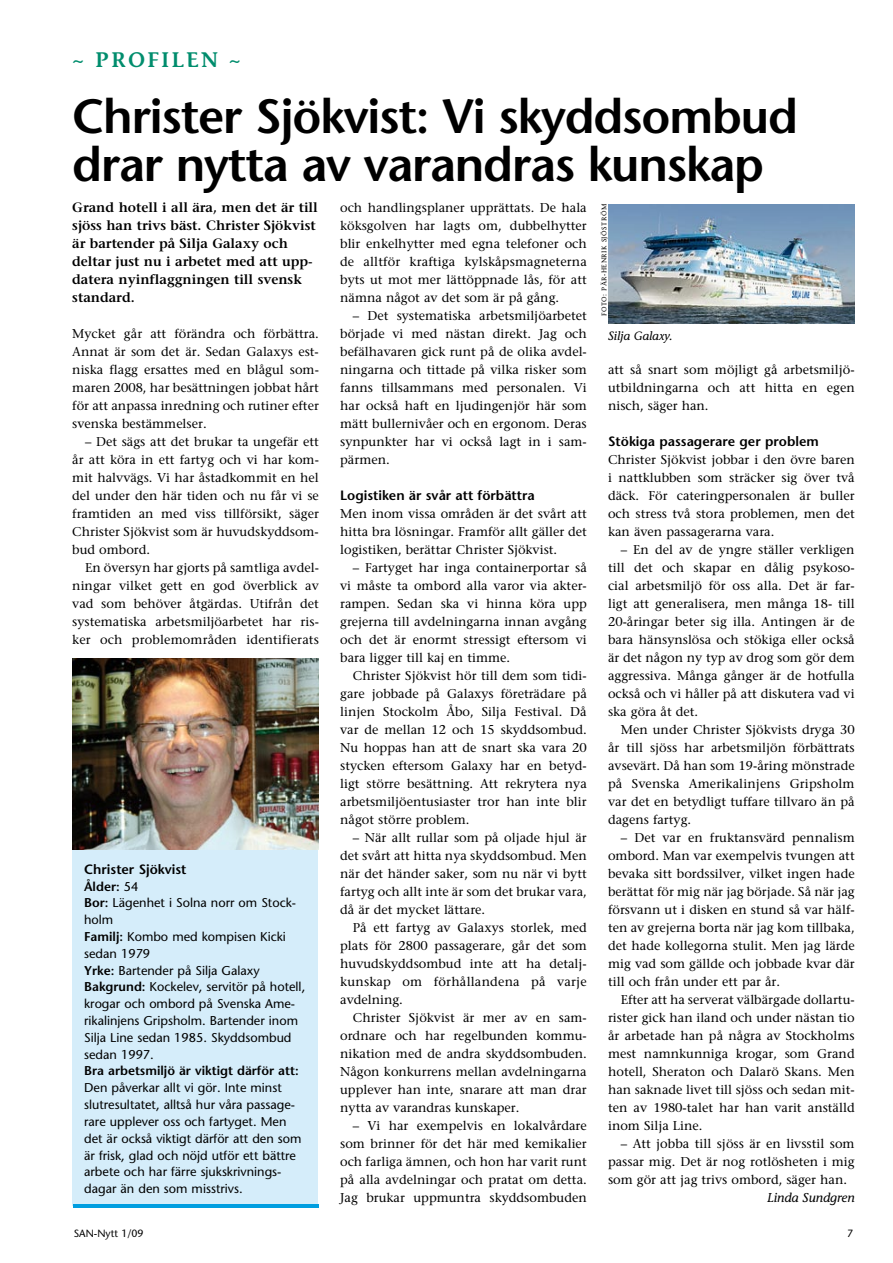
<style>
.page{position:relative;width:893px;height:1263px;background:#fff}
.page>*{position:absolute;margin:0;border:0;box-sizing:border-box;transform-origin:0 0}
.t1{font:600 48px/48px "Stone Sans";letter-spacing:-.025em;color:#000}
.t2{font:600 21px "Stone Informal";letter-spacing:.1em;color:#008d6d}
.t3{font:600 13.5px/18px "Stone Serif";color:#000}
.t4{font:600 13.5px "Stone Sans";color:#000}
.t5{font:12.75px/18px "Stone Serif";color:#000;text-align:justify}
.t6{font:12.75px/16.8px "Stone Sans";color:#000}
.t7{font:600 12.75px "Stone Sans";color:#000}
.t8{font:italic 12.75px "Stone Informal";color:#000}
.t9{font:italic 12px "Stone Informal";color:#000}
.t10{font:10.5px "Stone Sans";color:#000}
.t11{font:6.75px "Stone Informal";letter-spacing:.075em;color:#000}
.s1{font-weight:600}
</style>
<div class="page">
<div style="left:72px;top:832px;width:246px;height:373px;background:#d5edfa"></div>
<hr style="left:73px;top:1205px;width:246px;height:3px;background:#009ee0">
<img style="left:72px;top:658px;width:247px;height:192px">
<img style="left:608px;top:204px;width:247px;height:119px">
<h2 class="t2" style="left:72px;top:47px;width:170px">~ PROFILEN ~</h2>
<h1 class="t1" style="left:72px;top:92px;width:727px">Christer Sjökvist: Vi skyddsombud drar nytta av varandras kunskap</h1>
<p class="t3" style="left:72px;top:198px;width:247px">Grand hotell i all ära, men det är till sjöss han trivs bäst. Christer Sjökvist är bartender på Silja Galaxy och deltar just nu i arbetet med att upp&shy;datera nyinflaggningen till svensk standard.</p>
<p class="t5" style="left:72px;top:325px;width:248px">Mycket går att förändra och förbättra.<br>Annat är som det är. Sedan Galaxys est&shy;niska flagg ersattes med en blågul som&shy;maren 2008, har besättningen jobbat hårt för att anpassa inredning och rutiner efter svenska bestämmelser.</p>
<p class="t5" style="left:72px;top:433px;width:248px;text-indent:13px">– Det sägs att det brukar ta ungefär ett år att köra in ett fartyg och vi har kom&shy;mit halvvägs. Vi har åstadkommit en hel del under den här tiden och nu får vi se framtiden an med viss tillförsikt, säger Christer Sjökvist som är huvudskyddsom&shy;bud ombord.</p>
<p class="t5" style="left:72px;top:559px;width:248px;text-indent:13px">En översyn har gjorts på samtliga avdel&shy;ningar vilket gett en god överblick av vad som behöver åtgärdas. Utifrån det systematiska arbetsmiljöarbetet har ris&shy;ker och problemområden identifierats</p>
<p class="t4" style="left:84px;top:861px;width:104px">Christer Sjökvist</p>
<p class="t6" style="left:84px;top:878px;width:223px"><span class="s1">Ålder:</span> 54<br><span class="s1">Bor:</span> Lägenhet i Solna norr om Stock&shy;holm<br><span class="s1">Familj:</span> Kombo med kompisen Kicki sedan 1979<br><span class="s1">Yrke:</span> Bartender på Silja Galaxy<br><span class="s1">Bakgrund:</span> Kockelev, servitör på hotell, krogar och ombord på Svenska Ame&shy;rikalinjens Gripsholm. Bartender inom<br>Silja Line sedan 1985. Skyddsombud sedan 1997.</p>
<p class="t7" style="left:84px;top:1063px;width:216px">Bra arbetsmiljö är viktigt därför att:</p>
<p class="t6" style="left:84px;top:1079px;width:219px">Den påverkar allt vi gör. Inte minst slutresultatet, alltså hur våra passage&shy;rare upplever oss och fartyget. Men det är också viktigt därför att den som är frisk, glad och nöjd utför ett bättre arbete och har färre sjukskrivnings&shy;dagar än den som misstrivs.</p>
<p class="t5" style="left:340px;top:199px;width:248px">och handlingsplaner upprättats. De hala köksgolven har lagts om, dubbelhytter blir enkelhytter med egna telefoner och de alltför kraftiga kylskåpsmagneterna byts ut mot mer lättöppnade lås, för att nämna något av det som är på gång.</p>
<p class="t5" style="left:340px;top:307px;width:248px;text-indent:13px">– Det systematiska arbetsmiljöarbetet började vi med nästan direkt. Jag och befälhavaren gick runt på de olika avdel&shy;ningarna och tittade på vilka risker som fanns tillsammans med personalen. Vi har också haft en ljudingenjör här som mätt bullernivåer och en ergonom. Deras synpunkter har vi också lagt in i sam&shy;pärmen.</p>
<p class="t4" style="left:340px;top:487px;width:196px">Logistiken är svår att förbättra</p>
<p class="t5" style="left:340px;top:505px;width:248px">Men inom vissa områden är det svårt att hitta bra lösningar. Framför allt gäller det logistiken, berättar Christer Sjökvist.</p>
<p class="t5" style="left:340px;top:559px;width:248px;text-indent:13px">– Fartyget har inga containerportar så vi måste ta ombord alla varor via akter&shy;rampen. Sedan ska vi hinna köra upp grejerna till avdelningarna innan avgång och det är enormt stressigt eftersom vi bara ligger till kaj en timme.</p>
<p class="t5" style="left:340px;top:667px;width:248px;text-indent:13px">Christer Sjökvist hör till dem som tidi&shy;gare jobbade på Galaxys företrädare på linjen Stockolm Åbo, Silja Festival. Då var de mellan 12 och 15 skyddsombud.<br>Nu hoppas han att de snart ska vara 20 stycken eftersom Galaxy har en betyd&shy;ligt större besättning. Att rekrytera nya arbetsmiljöentusiaster tror han inte blir något större problem.</p>
<p class="t5" style="left:340px;top:829px;width:248px;text-indent:13px">– När allt rullar som på oljade hjul är det svårt att hitta nya skyddsombud. Men när det händer saker, som nu när vi bytt fartyg och allt inte är som det brukar vara, då är det mycket lättare.</p>
<p class="t5" style="left:340px;top:919px;width:248px;text-indent:13px">På ett fartyg av Galaxys storlek, med plats för 2800 passagerare, går det som huvudskyddsombud inte att ha detalj&shy;kunskap om förhållandena på varje avdelning.</p>
<p class="t5" style="left:340px;top:1009px;width:248px;text-indent:13px">Christer Sjökvist är mer av en sam&shy;ordnare och har regelbunden kommu&shy;nikation med de andra skyddsombuden.<br>Någon konkurrens mellan avdelningarna upplever han inte, snarare att man drar nytta av varandras kunskaper.</p>
<p class="t5" style="left:340px;top:1117px;width:248px;text-indent:13px">– Vi har exempelvis en lokalvårdare som brinner för det här med kemikalier och farliga ämnen, och hon har varit runt på alla avdelningar och pratat om detta.<br>Jag brukar uppmuntra skyddsombuden</p>
<p class="t11" style="left:600px;top:316px;width:114px;rotate:-90deg">FOTO: PÄR-HENRIK SJÖSTRÖM</p>
<p class="t9" style="left:608px;top:328px;width:66px">Silja Galaxy.</p>
<p class="t5" style="left:608px;top:361px;width:248px">att så snart som möjligt gå arbetsmiljö&shy;utbildningarna och att hitta en egen nisch, säger han.</p>
<p class="t4" style="left:608px;top:433px;width:212px">Stökiga passagerare ger problem</p>
<p class="t5" style="left:608px;top:451px;width:248px">Christer Sjökvist jobbar i den övre baren i nattklubben som sträcker sig över två däck. För cateringpersonalen är buller och stress två stora problemen, men det kan även passagerarna vara.</p>
<p class="t5" style="left:608px;top:541px;width:248px;text-indent:13px">– En del av de yngre ställer verkligen till det och skapar en dålig psykoso&shy;cial arbetsmiljö för oss alla. Det är far&shy;ligt att generalisera, men många 18- till 20-åringar beter sig illa. Antingen är de bara hänsynslösa och stökiga eller också är det någon ny typ av drog som gör dem aggressiva. Många gånger är de hotfulla också och vi håller på att diskutera vad vi ska göra åt det.</p>
<p class="t5" style="left:608px;top:721px;width:248px;text-indent:13px">Men under Christer Sjökvists dryga 30 år till sjöss har arbetsmiljön förbättrats avsevärt. Då han som 19-åring mönstrade på Svenska Amerikalinjens Gripsholm var det en betydligt tuffare tillvaro än på dagens fartyg.</p>
<p class="t5" style="left:608px;top:829px;width:248px;text-indent:13px">– Det var en fruktansvärd pennalism ombord. Man var exempelvis tvungen att bevaka sitt bordssilver, vilket ingen hade berättat för mig när jag började. Så när jag försvann ut i disken en stund så var hälf&shy;ten av grejerna borta när jag kom tillbaka, det hade kollegorna stulit. Men jag lärde mig vad som gällde och jobbade kvar där till och från under ett par år.</p>
<p class="t5" style="left:608px;top:991px;width:248px;text-indent:13px">Efter att ha serverat välbärgade dollartu&shy;rister gick han iland och under nästan tio år arbetade han på några av Stockholms mest namnkunniga krogar, som Grand hotell, Sheraton och Dalarö Skans. Men han saknade livet till sjöss och sedan mit&shy;ten av 1980-talet har han varit anställd inom Silja Line.</p>
<p class="t5" style="left:608px;top:1135px;width:248px;text-indent:13px">– Att jobba till sjöss är en livsstil som passar mig. Det är nog rotlösheten i mig som gör att jag trivs ombord, säger han.</p>
<p class="t8" style="left:767px;top:1190px;width:89px">Linda Sundgren</p>
<p class="t10" style="left:74px;top:1227px;width:71px">SAN-Nytt 1/09</p>
<p class="t10" style="left:847px;top:1227px;width:8px">7</p>
</div>
